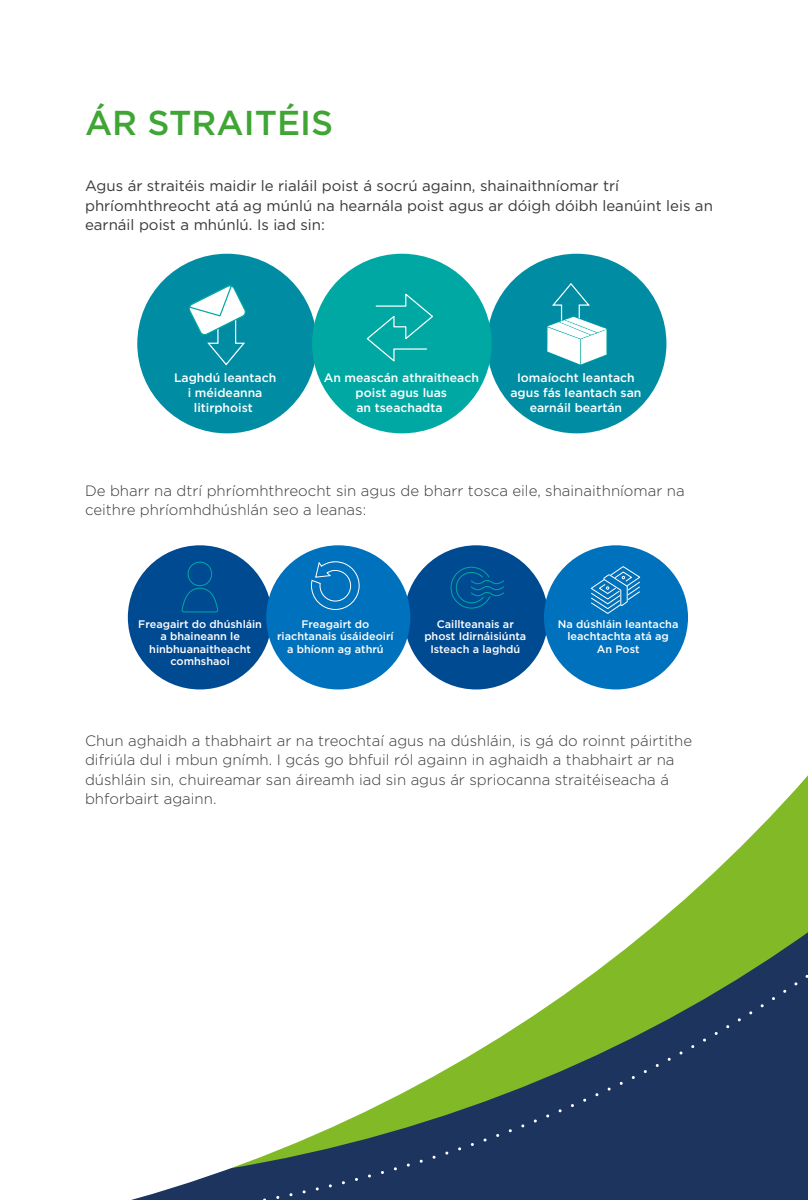
<style>
.page{position:relative;width:808px;height:1200px;background:#fff}
.page>*{position:absolute;margin:0;border:0;box-sizing:border-box;transform-origin:0 0}
.t1{font:500 34.5px "Gotham";color:#3fa535}
.t2{font:300 15px/19.5px "Gotham";color:#38383a}
.t3{font:15px/19.5px "Gotham";color:#38383a}
.t4{font:500 12.15px/14.7px "Gotham";color:#fff;text-align:center}
.t5{font:500 10.95px/12.1px "Gotham";color:#fff;text-align:center}
</style>
<div class="page">
<svg style="left:135px;top:656px;width:673px;height:543px"></svg>
<div style="left:137px;top:254px;width:180px;height:179px;background:#008ca3;border-radius:50%"></div>
<div style="left:487px;top:254px;width:179px;height:179px;background:#008ca3;border-radius:50%"></div>
<div style="left:312px;top:254px;width:180px;height:179px;background:#00a8a3;border-radius:50%"></div>
<svg style="left:189px;top:285px;width:57px;height:81px"></svg>
<svg style="left:547px;top:283px;width:60px;height:82px"></svg>
<svg style="left:366px;top:293px;width:67px;height:69px"></svg>
<div style="left:128px;top:545px;width:144px;height:144px;background:#004a92;border-radius:50%"></div>
<div style="left:404px;top:545px;width:144px;height:144px;background:#004a92;border-radius:50%"></div>
<div style="left:266px;top:545px;width:144px;height:144px;background:#0071bc;border-radius:50%"></div>
<div style="left:544px;top:545px;width:144px;height:144px;background:#0071bc;border-radius:50%"></div>
<svg style="left:311px;top:545px;width:49px;height:65px"></svg>
<svg style="left:450px;top:566px;width:54px;height:43px"></svg>
<svg style="left:590px;top:566px;width:51px;height:48px"></svg>
<div style="left:188px;top:561px;width:24px;height:25px;border:1px solid #00a8a3;border-radius:50%"></div>
<svg style="left:181px;top:587px;width:37px;height:25px"></svg>
<p class="t1" style="left:85px;top:103px;width:250px">ÁR STRAITÉIS</p>
<p class="t3" style="left:85px;top:176px;width:629px">Agus ár straitéis maidir le rialáil poist á socrú againn, shainaithníomar trí phríomhthreocht atá ag múnlú na hearnála poist agus ar dóigh dóibh leanúint leis an earnáil poist a mhúnlú. Is iad sin:</p>
<p class="t4" style="left:174px;top:370px;width:104px">Laghdú leantach i méideanna litirphoist</p>
<p class="t4" style="left:324px;top:370px;width:157px">An meascán athraitheach poist agus luas<br>an tseachadta</p>
<p class="t4" style="left:510px;top:370px;width:133px">Iomaíocht leantach agus fás leantach san earnáil beartán</p>
<p class="t2" style="left:85px;top:480px;width:601px">De bharr na dtrí phríomhthreocht sin agus de bharr tosca eile, shainaithníomar na ceithre phríomhdhúshlán seo a leanas:</p>
<p class="t5" style="left:138px;top:618px;width:125px">Freagairt do dhúshláin a bhaineann le hinbhuanaitheacht comhshaoi</p>
<p class="t5" style="left:277px;top:618px;width:118px">Freagairt do riachtanais úsáideoirí a bhíonn ag athrú</p>
<p class="t5" style="left:424px;top:618px;width:104px">Caillteanais ar phost Idirnáisiúnta<br>Isteach a laghdú</p>
<p class="t5" style="left:558px;top:618px;width:122px">Na dúshláin leantacha leachtachta atá ag<br>An Post</p>
<p class="t2" style="left:85px;top:730px;width:609px">Chun aghaidh a thabhairt ar na treochtaí agus na dúshláin, is gá do roinnt páirtithe difriúla dul i mbun gnímh. I gcás go bhfuil ról againn in aghaidh a thabhairt ar na dúshláin sin, chuireamar san áireamh iad sin agus ár spriocanna straitéiseacha á bhforbairt againn.</p>
</div>
